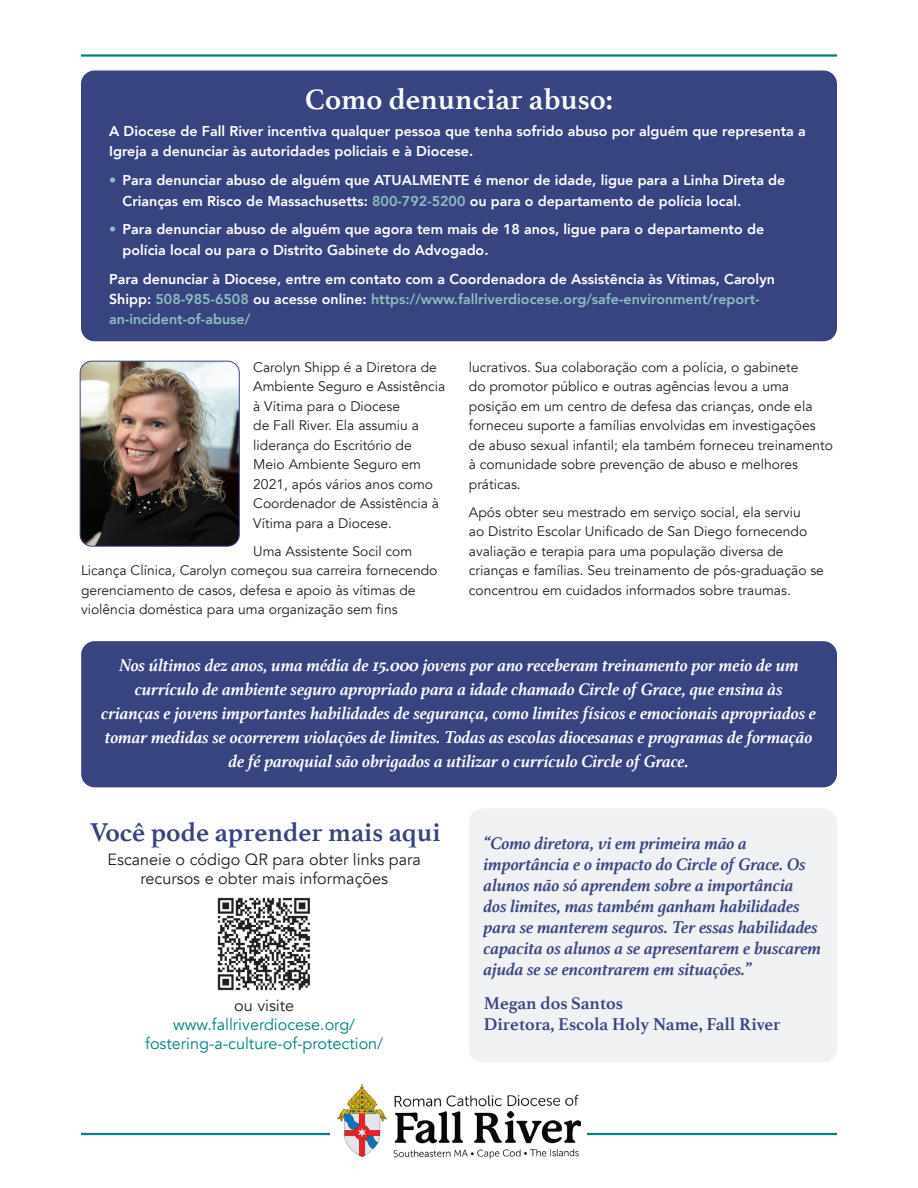
<style>
.page{position:relative;width:918px;height:1188px;background:#fff}
.page>*{position:absolute;margin:0;border:0;box-sizing:border-box;transform-origin:0 0}
.Head_2{font:700 30px "Athelas";color:#fff}
.Head_inside{font:700 27px "Athelas";color:#38447f}
.callout{font:italic 700 18px/24px "Athelas";color:#fff;text-align:center}
.Head_2-2{font:italic 700 18px/21px "Athelas";color:#38447f}
.Head_2-3{font:700 18px/21px "Athelas";color:#38447f}
.Head_2-4{font:16.2px/18.9px "Avenir";color:#008080;text-align:center}
.Head_2-5{font:16.2px/18.9px "Avenir";color:#231f20;text-align:center}
.Paragraph_Style{font:800 14.25px/20.2px "Avenir";color:#fff}
.Paragraph_Style-2{font:13.8px/19.5px "Avenir";color:#231f20}
.s1{color:#8cbfc0}
.s2{color:#231f20}
</style>
<div class="page">
<hr style="left:81px;top:1133px;width:756px;height:2px;background:#008080">
<hr style="left:81px;top:54px;width:756px;height:3px;background:#008080">
<div style="left:469px;top:808px;width:368px;height:254px;background:#f0f1f2;border-radius:14px"></div>
<div style="left:331px;top:1084px;width:256px;height:74px;background:#fff"></div>
<img style="left:338px;top:1084px;width:242px;height:74px">
<div style="left:81px;top:641px;width:756px;height:146px;background:#38447f;border-radius:14px"></div>
<div style="left:81px;top:70px;width:756px;height:271px;background:#38447f;border-radius:14px"></div>
<img style="left:80px;top:361px;width:159px;height:184px">
<div style="left:80px;top:361px;width:160px;height:186px;border:1px solid #38447f;border-radius:12px"></div>
<img style="left:217px;top:897px;width:93px;height:94px">
<p class="Head_2" style="left:305px;top:75px;width:309px">Como denunciar abuso:</p>
<p class="Paragraph_Style" style="left:109px;top:121px;width:698px">A Diocese de Fall River incentiva qualquer pessoa que tenha sofrido abuso por alguém que representa a<br>Igreja a denunciar às autoridades policiais e à Diocese.</p>
<p class="Paragraph_Style" style="left:123px;top:170px;width:664px;text-indent:-14px"><span class="s1">•</span> Para denunciar abuso de alguém que ATUALMENTE é menor de idade, ligue para a Linha Direta de<br>Crianças em Risco de Massachusetts: <span class="s1">800-792-5200</span> ou para o departamento de polícia local.</p>
<p class="Paragraph_Style" style="left:123px;top:219px;width:643px;text-indent:-14px"><span class="s1">•</span> Para denunciar abuso de alguém que agora tem mais de 18 anos, ligue para o departamento de polícia local ou para o Distrito Gabinete do Advogado.</p>
<p class="Paragraph_Style" style="left:109px;top:269px;width:667px">Para denunciar à Diocese, entre em contato com a Coordenadora de Assistência às Vítimas, Carolyn<br>Shipp: <span class="s1">508-985-6508</span> ou acesse online: <span class="s1">https://www.fallriverdiocese.org/safe-environment/report&shy;an-incident-of-abuse/</span></p>
<p class="Paragraph_Style-2" style="left:253px;top:357px;width:194px">Carolyn Shipp é a Diretora de<br>Ambiente Seguro e Assistência à Vítima para o Diocese<br>de Fall River. Ela assumiu a liderança do Escritório de<br>Meio Ambiente Seguro em<br>2021, após vários anos como<br>Coordenador de Assistência à<br>Vítima para a Diocese.</p>
<p class="Paragraph_Style-2" style="left:81px;top:541px;width:358px;text-indent:172px">Uma Assistente Socil com Licança Clínica, Carolyn começou sua carreira fornecendo gerenciamento de casos, defesa e apoio às vítimas de violência doméstica para uma organização sem fins</p>
<p class="Paragraph_Style-2" style="left:469px;top:357px;width:366px">lucrativos. Sua colaboração com a polícia, o gabinete<br>do promotor público e outras agências levou a uma posição em um centro de defesa das crianças, onde ela forneceu suporte a famílias envolvidas em investigações de abuso sexual infantil; ela também forneceu treinamento à comunidade sobre prevenção de abuso e melhores práticas.</p>
<p class="Paragraph_Style-2" style="left:469px;top:502px;width:357px">Após obter seu mestrado em serviço social, ela serviu<br>ao Distrito Escolar Unificado de San Diego fornecendo avaliação e terapia para uma população diversa de crianças e famílias. Seu treinamento de pós-graduação se concentrou em cuidados informados sobre traumas.</p>
<p class="callout" style="left:119px;top:652px;width:681px">Nos últimos dez anos, uma média de 15.000 jovens por ano receberam treinamento por meio de um currículo de ambiente seguro apropriado para a idade chamado Circle of Grace, que ensina às</p>
<p class="callout" style="left:102px;top:700px;width:716px">crianças e jovens importantes habilidades de segurança, como limites físicos e emocionais apropriados e tomar medidas se ocorrerem violações de limites. Todas as escolas diocesanas e programas de formação de fé paroquial são obrigados a utilizar o currículo Circle of Grace.</p>
<p class="Head_inside" style="left:90px;top:810px;width:352px">Você pode aprender mais aqui</p>
<p class="Head_2-5" style="left:108px;top:850px;width:315px">Escaneie o código QR para obter links para recursos e obter mais informações</p>
<p class="Head_2-4" style="left:145px;top:996px;width:240px"><span class="s2">ou visite </span>www.fallriverdiocese.org/ fostering-a-culture-of-protection/</p>
<p class="Head_2-2" style="left:484px;top:832px;width:339px">“Como diretora, vi em primeira mão a importância e o impacto do Circle of Grace. Os alunos não só aprendem sobre a importância<br>dos limites, mas também ganham habilidades para se manterem seguros. Ter essas habilidades capacita os alunos a se apresentarem e buscarem ajuda se se encontrarem em situações.”</p>
<p class="Head_2-3" style="left:484px;top:993px;width:298px">Megan dos Santos<br>Diretora, Escola Holy Name, Fall River</p>
</div>
